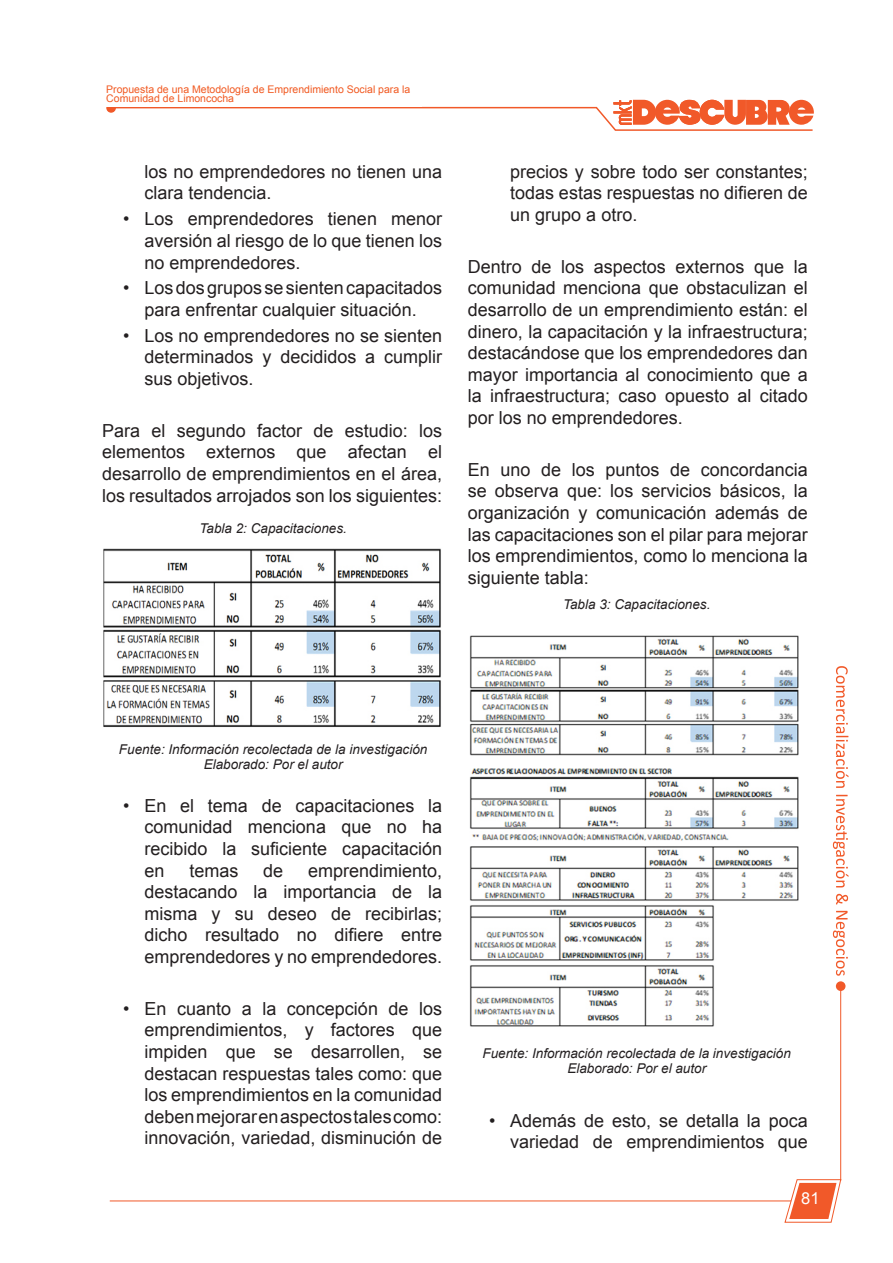
<style>
.page{position:relative;width:893px;height:1263px;background:#fff}
.page>*{position:absolute;margin:0;border:0;box-sizing:border-box;transform-origin:0 0}
.t1{font:18px/21.6px "Arial";color:#231f20;text-align:justify}
.t2{font:16.5px "Arial";color:#fff}
.t3{font:italic 13.5px "Arial";color:#231f20}
.t4{font:10.5px/9px "Arial";color:#f15921}
</style>
<div class="page">
<hr style="left:110px;top:1200px;width:681px;height:1px;background:#f15929">
<svg style="left:784px;top:985px;width:58px;height:238px"></svg>
<div style="left:836px;top:981px;width:9px;height:10px;background:#f15929;border-radius:50%"></div>
<svg style="left:833px;top:666px;width:15px;height:310px"></svg>
<svg style="left:113px;top:100px;width:701px;height:31px"></svg>
<svg style="left:106px;top:103px;width:10px;height:10px"></svg>
<div style="left:106px;top:85px;width:316px;height:21px;background:#fff"></div>
<img style="left:103px;top:548px;width:338px;height:179px">
<img style="left:469px;top:635px;width:339px;height:398px">
<p class="t4" style="left:106px;top:85px;width:306px">Propuesta de una Metodología de Emprendimiento Social para la<br>Comunidad de Limoncocha</p>
<p class="t1" style="left:145px;top:161px;width:299px">los no emprendedores no tienen una clara tendencia.</p>
<p class="t1" style="left:145px;top:208px;width:299px;text-indent:-21px">• Los emprendedores tienen menor aversión al riesgo de lo que tienen los no emprendedores.</p>
<p class="t1" style="left:123px;top:277px;width:320px;text-align:center">• Los dos grupos se sienten capacitados para enfrentar cualquier situación.</p>
<p class="t1" style="left:145px;top:325px;width:299px;text-indent:-21px">• Los no emprendedores no se sienten determinados y decididos a cumplir sus objetivos.</p>
<p class="t1" style="left:102px;top:420px;width:342px">Para el segundo factor de estudio: los elementos externos que afectan el desarrollo de emprendimientos en el área, los resultados arrojados son los siguientes:</p>
<p class="t3" style="left:200px;top:519px;width:149px">Tabla 2: Capacitaciones.</p>
<p class="t1" style="left:510px;top:161px;width:299px">precios y sobre todo ser constantes; todas estas respuestas no difieren de un grupo a otro.</p>
<p class="t1" style="left:468px;top:256px;width:342px">Dentro de los aspectos externos que la comunidad menciona que obstaculizan el desarrollo de un emprendimiento están: el dinero, la capacitación y la infraestructura; destacándose que los emprendedores dan mayor importancia al conocimiento que a la infraestructura; caso opuesto al citado por los no emprendedores.</p>
<p class="t1" style="left:468px;top:459px;width:342px">En uno de los puntos de concordancia se observa que: los servicios básicos, la organización y comunicación además de las capacitaciones son el pilar para mejorar los emprendimientos, como lo menciona la siguiente tabla:</p>
<p class="t3" style="left:563px;top:595px;width:149px">Tabla 3: Capacitaciones.</p>
<p class="t3" style="left:119px;top:741px;width:310px">Fuente: Información recolectada de la investigación</p>
<p class="t3" style="left:204px;top:756px;width:140px">Elaborado: Por el autor</p>
<p class="t1" style="left:145px;top:795px;width:299px;text-indent:-21px">• En el tema de capacitaciones la comunidad menciona que no ha recibido la suficiente capacitación en</p>
<p class="t1" style="left:145px;top:860px;width:299px;text-indent:164px">emprendimiento, destacando la importancia de la misma y su deseo de recibirlas; dicho resultado no difiere entre emprendedores y no emprendedores.</p>
<p class="t1" style="left:145px;top:998px;width:299px;text-indent:-21px">• En cuanto a la concepción de los emprendimientos, y factores que impiden que se desarrollen, se destacan respuestas tales como: que los emprendimientos en la comunidad deben mejorar en aspectos tales como: innovación, variedad, disminución de</p>
<p class="t1" style="left:189px;top:860px;width:51px">temas</p>
<p class="t1" style="left:263px;top:860px;width:22px">de</p>
<p class="t3" style="left:483px;top:1044px;width:310px">Fuente: Información recolectada de la investigación</p>
<p class="t3" style="left:567px;top:1059px;width:140px">Elaborado: Por el autor</p>
<p class="t1" style="left:489px;top:1110px;width:320px;text-align:right">• Además de esto, se detalla la poca variedad de emprendimientos que</p>
<p class="t2" style="left:801px;top:1187px;width:20px">81</p>
</div>
